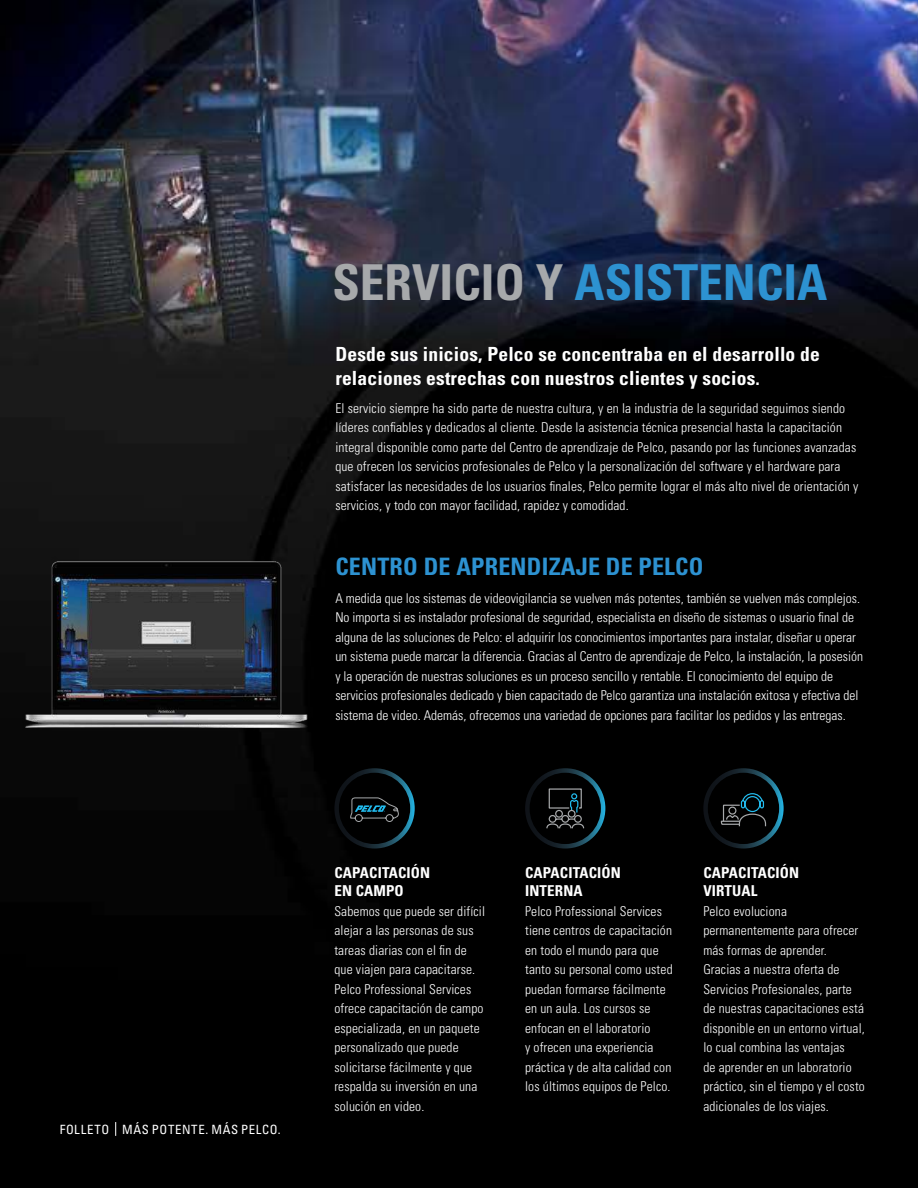
<style>
.page{position:relative;width:918px;height:1188px;background:#fff}
.page>*{position:absolute;margin:0;border:0;box-sizing:border-box;transform-origin:0 0}
.t1{font:700 condensed 49.5px "Univers LT Std";color:#2d92d1}
.t2{font:700 condensed 24px "Univers LT Std";letter-spacing:.01em;color:#2d92d1}
.t3{font:700 condensed 19.5px/24px "Univers LT Std";letter-spacing:.01em;color:#fff}
.t4{font:700 condensed 15px/18.6px "Univers LT Std";letter-spacing:.01em;color:#fff}
.t5{font:300 condensed 13.5px/19.5px "Univers LT Std";letter-spacing:.01em;color:#fff}
.t6{font:condensed 12.75px "Univers LT Std";letter-spacing:.05em;color:#fff}
.s1{color:#a7a9ab}
</style>
<div class="page">
<img style="left:0;top:0;width:918px;height:1188px">
<img style="left:11px;top:493px;width:309px;height:309px">
<svg style="left:334px;top:768px;width:81px;height:81px;background:#091316"></svg>
<svg style="left:525px;top:768px;width:80px;height:81px;background:#0c1518"></svg>
<svg style="left:703px;top:768px;width:81px;height:81px;background:#091317"></svg>
<svg style="left:115px;top:1122px;width:1px;height:14px"></svg>
<h1 class="t1" style="left:332px;top:252px;width:497px"><span class="s1">SERVICIO Y</span> ASISTENCIA</h1>
<h3 class="t3" style="left:335px;top:342px;width:486px">Desde sus inicios, Pelco se concentraba en el desarrollo de relaciones estrechas con nuestros clientes y socios.</h3>
<p class="t5" style="left:335px;top:398px;width:525px">El servicio siempre ha sido parte de nuestra cultura, y en la industria de la seguridad seguimos siendo líderes confiables y dedicados al cliente. Desde la asistencia técnica presencial hasta la capacitación integral disponible como parte del Centro de aprendizaje de Pelco, pasando por las funciones avanzadas que ofrecen los servicios profesionales de Pelco y la personalización del software y el hardware para satisfacer las necesidades de los usuarios finales, Pelco permite lograr el más alto nivel de orientación y servicios, y todo con mayor facilidad, rapidez y comodidad.</p>
<h2 class="t2" style="left:335px;top:551px;width:370px">CENTRO DE APRENDIZAJE DE PELCO</h2>
<p class="t5" style="left:335px;top:588px;width:529px">A medida que los sistemas de videovigilancia se vuelven más potentes, también se vuelven más complejos.<br>No importa si es instalador profesional de seguridad, especialista en diseño de sistemas o usuario final de alguna de las soluciones de Pelco: el adquirir los conocimientos importantes para instalar, diseñar u operar un sistema puede marcar la diferencia. Gracias al Centro de aprendizaje de Pelco, la instalación, la posesión y la operación de nuestras soluciones es un proceso sencillo y rentable. El conocimiento del equipo de servicios profesionales dedicado y bien capacitado de Pelco garantiza una instalación exitosa y efectiva del sistema de video. Además, ofrecemos una variedad de opciones para facilitar los pedidos y las entregas.</p>
<p class="t6" style="left:60px;top:1121px;width:222px">FOLLETO MÁS POTENTE. MÁS PELCO.</p>
<p class="t4" style="left:334px;top:863px;width:97px">CAPACITACIÓN<br>EN CAMPO</p>
<p class="t5" style="left:334px;top:901px;width:152px">Sabemos que puede ser difícil alejar a las personas de sus tareas diarias con el fin de que viajen para capacitarse.<br>Pelco Professional Services ofrece capacitación de campo especializada, en un paquete personalizado que puede solicitarse fácilmente y que respalda su inversión en una solución en video.</p>
<p class="t4" style="left:525px;top:863px;width:97px">CAPACITACIÓN<br>INTERNA</p>
<p class="t5" style="left:525px;top:901px;width:149px">Pelco Professional Services tiene centros de capacitación en todo el mundo para que tanto su personal como usted puedan formarse fácilmente en un aula. Los cursos se enfocan en el laboratorio<br>y ofrecen una experiencia práctica y de alta calidad con los últimos equipos de Pelco.</p>
<p class="t4" style="left:703px;top:863px;width:97px">CAPACITACIÓN<br>VIRTUAL</p>
<p class="t5" style="left:703px;top:901px;width:163px">Pelco evoluciona permanentemente para ofrecer más formas de aprender.<br>Gracias a nuestra oferta de<br>Servicios Profesionales, parte de nuestras capacitaciones está disponible en un entorno virtual, lo cual combina las ventajas<br>de aprender en un laboratorio práctico, sin el tiempo y el costo adicionales de los viajes.</p>
</div>
